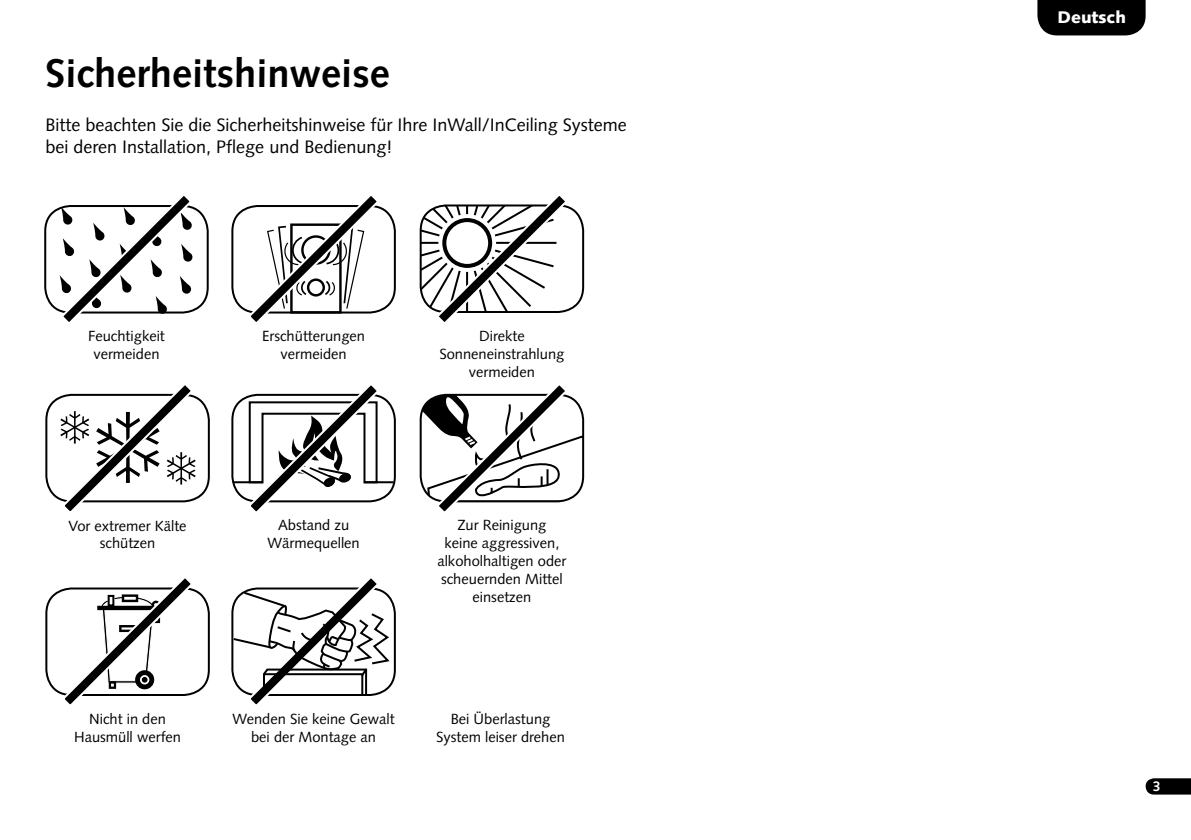
<style>
.page{position:relative;width:1191px;height:840px;background:#fff}
.page>*{position:absolute;margin:0;border:0;box-sizing:border-box;transform-origin:0 0}
.t1{font:700 40px "Syntax";color:#000}
.t2{font:18px/22px "Syntax";color:#000}
.t3{font:900 16.8px "Syntax";color:#fff}
.t4{font:14.6px/17.8px "Syntax";color:#000;text-align:center}
.t5{font:700 14px "Syntax";color:#fff}
</style>
<div class="page">
<svg style="left:1145px;top:778px;width:46px;height:16px"></svg>
<div style="left:1037px;top:0;width:108px;height:35px;background:#000"></div>
<div style="left:45px;top:393px;width:165px;height:109px;border:2px solid #000;border-radius:25px"></div>
<svg style="left:60px;top:385px;width:136px;height:126px"></svg>
<svg style="left:421px;top:196px;width:148px;height:126px"></svg>
<div style="left:44px;top:205px;width:165px;height:108px;border:2px solid #000;border-radius:25px"></div>
<svg style="left:59px;top:196px;width:135px;height:126px"></svg>
<div style="left:231px;top:393px;width:165px;height:109px;border:2px solid #000;border-radius:25px"></div>
<hr style="left:233px;top:481px;width:30px;height:2px;background:#000">
<hr style="left:364px;top:481px;width:29px;height:2px;background:#000">
<svg style="left:246px;top:385px;width:135px;height:127px"></svg>
<svg style="left:421px;top:385px;width:162px;height:127px"></svg>
<div style="left:231px;top:205px;width:165px;height:108px;border:2px solid #000;border-radius:25px"></div>
<svg style="left:246px;top:196px;width:135px;height:126px"></svg>
<div style="left:45px;top:587px;width:165px;height:108px;border:2px solid #000;border-radius:25px"></div>
<svg style="left:60px;top:578px;width:135px;height:127px"></svg>
<svg style="left:231px;top:578px;width:160px;height:127px"></svg>
<h1 class="t1" style="left:45px;top:50px;width:346px">Sicherheitshinweise</h1>
<p class="t2" style="left:45px;top:114px;width:583px">Bitte beachten Sie die Sicherheitshinweise für I hre I nWall/I nCeiling Systeme bei deren I nstallation, Pflege und Bedienung!</p>
<p class="t4" style="left:88px;top:327px;width:78px">Feuchtigkeit vermeiden</p>
<p class="t4" style="left:69px;top:516px;width:120px">Vor extremer Kälte schützen</p>
<p class="t4" style="left:262px;top:327px;width:104px">Erschütterungen vermeiden</p>
<p class="t4" style="left:439px;top:327px;width:126px">Direkte<br>Sonneneinstrahlung vermeiden</p>
<p class="t4" style="left:267px;top:516px;width:94px">Abstand zu<br>Wärmequellen</p>
<p class="t4" style="left:437px;top:516px;width:131px">Zur Reinigung<br>keine aggressiven, alkoholhaltigen oder scheuernden Mittel einsetzen</p>
<p class="t4" style="left:74px;top:709px;width:108px">Nicht in den<br>Hausmüll werfen</p>
<p class="t4" style="left:233px;top:709px;width:163px">Wenden Sie keine Gewalt bei der Montage an</p>
<p class="t4" style="left:436px;top:709px;width:130px">Bei Überlastung<br>System leiser drehen</p>
<p class="t3" style="left:1057px;top:7px;width:70px">Deutsch</p>
<p class="t5" style="left:1153px;top:778px;width:9px">3</p>
</div>
